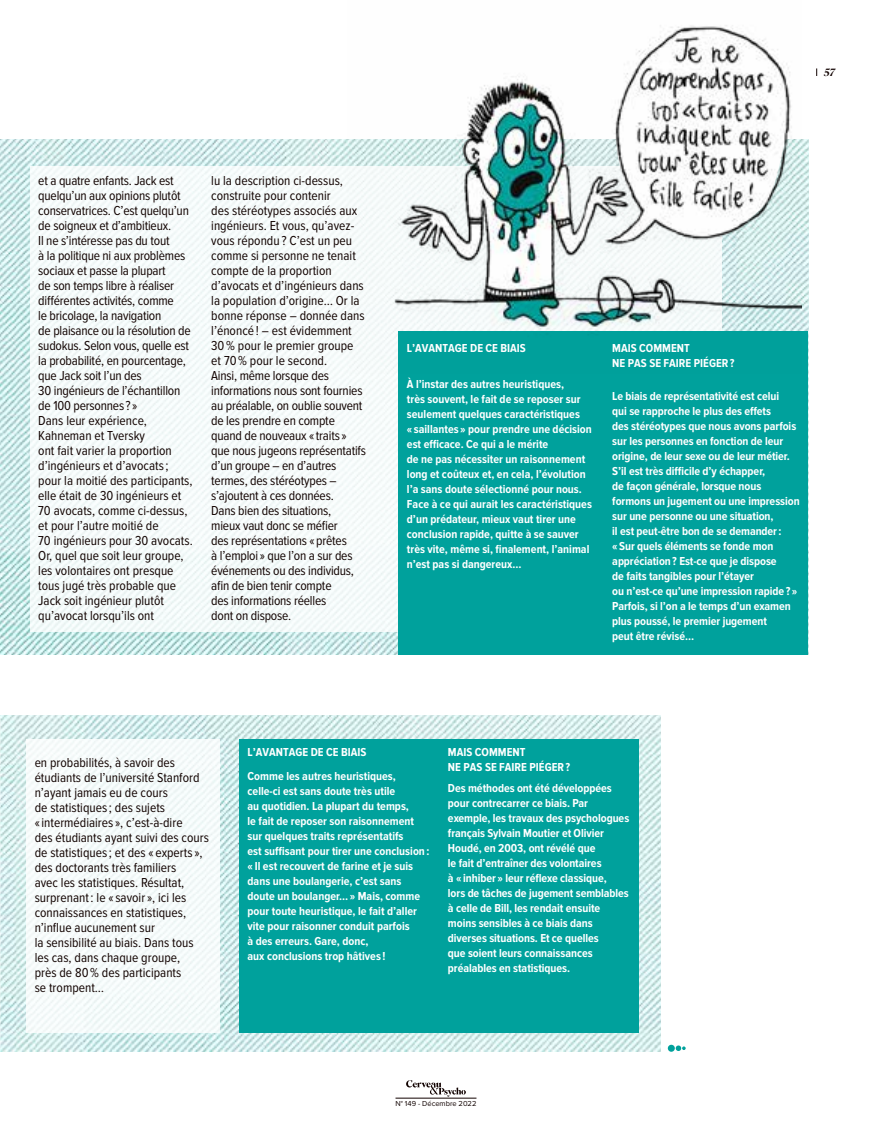
<style>
.page{position:relative;width:872px;height:1127px;background:#fff}
.page>*{position:absolute;margin:0;border:0;box-sizing:border-box;transform-origin:0 0}
.t1{font:13.5px/15px "Proxima Nova Cond";color:#110200}
.t2{font:700 12px/15px "Proxima Nova Cond";letter-spacing:-.005em;color:#fff}
.t3{font:italic 500 10.5px "Superior Title";color:#110200}
.t4{font:7.5px "Proxima Nova";color:#110200}
</style>
<div class="page">
<svg style="left:406px;top:1080px;width:60px;height:16px"></svg>
<hr style="left:395px;top:1098px;width:81px;height:1px;background:#110200">
<div style="left:668px;top:1045px;width:7px;height:7px;background:#00a19c;border-radius:50%"></div>
<svg style="left:675px;top:1045px;width:10px;height:6px"></svg>
<img style="left:0;top:140px;width:808px;height:515px">
<div style="left:30px;top:166px;width:691px;height:465px;background:#f5fbfb"></div>
<div style="left:398px;top:331px;width:410px;height:324px;background:#00a19c"></div>
<img style="left:1px;top:716px;width:659px;height:336px">
<img style="left:0;top:716px;width:1px;height:336px">
<div style="left:26px;top:739px;width:194px;height:294px;background:#f5fbfb"></div>
<div style="left:239px;top:739px;width:400px;height:294px;background:#00a19c"></div>
<img style="left:347px;top:25px;width:454px;height:343px">
<p class="t1" style="left:38px;top:174px;width:156px">et a quatre enfants. Jack est quelqu’un aux opinions plutôt conservatrices. C’est quelqu’un de soigneux et d’ambitieux.<br>Il ne s’intéresse pas du tout<br>à la politique ni aux problèmes sociaux et passe la plupart<br>de son temps libre à réaliser différentes activités, comme<br>le bricolage, la navigation<br>de plaisance ou la résolution de sudokus. Selon vous, quelle est la probabilité, en pourcentage, que Jack soit l’un des<br>30 ingénieurs de l’échantillon de 100 personnes ? »<br>Dans leur expérience,<br>Kahneman et Tversky<br>ont fait varier la proportion d’ingénieurs et d’avocats ; pour la moitié des participants, elle était de 30 ingénieurs et<br>70 avocats, comme ci-dessus, et pour l’autre moitié de<br>70 ingénieurs pour 30 avocats.<br>Or, quel que soit leur groupe, les volontaires ont presque tous jugé très probable que<br>Jack soit ingénieur plutôt qu’avocat lorsqu’ils ont</p>
<p class="t1" style="left:211px;top:174px;width:156px">lu la description ci-dessus, construite pour contenir<br>des stéréotypes associés aux ingénieurs. Et vous, qu’avez&shy;vous répondu ? C’est un peu comme si personne ne tenait compte de la proportion d’avocats et d’ingénieurs dans la population d’origine… Or la bonne réponse – donnée dans l’énoncé ! – est évidemment<br>30 % pour le premier groupe et 70 % pour le second.<br>Ainsi, même lorsque des informations nous sont fournies au préalable, on oublie souvent de les prendre en compte quand de nouveaux « traits » que nous jugeons représentatifs d’un groupe – en d’autres termes, des stéréotypes – s’ajoutent à ces données.<br>Dans bien des situations,<br>mieux vaut donc se méfier<br>des représentations « prêtes<br>à l’emploi » que l’on a sur des événements ou des individus, afin de bien tenir compte<br>des informations réelles<br>dont on dispose.</p>
<p class="t3" style="left:824px;top:66px;width:12px">57</p>
<p class="t2" style="left:407px;top:341px;width:120px">L’AVANTAGE DE CE BIAIS</p>
<p class="t2" style="left:407px;top:377px;width:186px">À l’instar des autres heuristiques,<br>très souvent, le fait de se reposer sur seulement quelques caractéristiques<br>« saillantes » pour prendre une décision est efficace. Ce qui a le mérite<br>de ne pas nécessiter un raisonnement long et coûteux et, en cela, l’évolution l’a sans doute sélectionné pour nous.<br>Face à ce qui aurait les caractéristiques d’un prédateur, mieux vaut tirer une conclusion rapide, quitte à se sauver très vite, même si, finalement, l’animal n’est pas si dangereux…</p>
<p class="t2" style="left:612px;top:341px;width:124px">MAIS COMMENT<br>NE PAS SE FAIRE PIÉGER ?</p>
<p class="t2" style="left:612px;top:389px;width:189px">Le biais de représentativité est celui<br>qui se rapproche le plus des effets<br>des stéréotypes que nous avons parfois sur les personnes en fonction de leur origine, de leur sexe ou de leur métier.<br>S’il est très difficile d’y échapper,<br>de façon générale, lorsque nous formons un jugement ou une impression sur une personne ou une situation,<br>il est peut-être bon de se demander :<br>« Sur quels éléments se fonde mon appréciation ? Est-ce que je dispose<br>de faits tangibles pour l’étayer<br>ou n’est-ce qu’une impression rapide ? » Parfois, si l’on a le temps d’un examen plus poussé, le premier jugement<br>peut être révisé…</p>
<p class="t1" style="left:35px;top:756px;width:176px">en probabilités, à savoir des étudiants de l’université Stanford n’ayant jamais eu de cours<br>de statistiques ; des sujets<br>« intermédiaires », c’est-à-dire<br>des étudiants ayant suivi des cours de statistiques ; et des « experts », des doctorants très familiers<br>avec les statistiques. Résultat, surprenant : le « savoir », ici les connaissances en statistiques, n’influe aucunement sur<br>la sensibilité au biais. Dans tous les cas, dans chaque groupe,<br>près de 80 % des participants<br>se trompent…</p>
<p class="t2" style="left:247px;top:741px;width:150px;line-height:24px">L’AVANTAGE DE CE BIAIS<br>Comme les autres heuristiques,</p>
<p class="t2" style="left:247px;top:784px;width:183px">celle-ci est sans doute très utile<br>au quotidien. La plupart du temps,<br>le fait de reposer son raisonnement sur quelques traits représentatifs<br>est suffisant pour tirer une conclusion : « Il est recouvert de farine et je suis dans une boulangerie, c’est sans doute un boulanger…» Mais, comme pour toute heuristique, le fait d’aller vite pour raisonner conduit parfois<br>à des erreurs. Gare, donc,<br>aux conclusions trop hâtives !</p>
<p class="t2" style="left:448px;top:745px;width:124px">MAIS COMMENT<br>NE PAS SE FAIRE PIÉGER ?</p>
<p class="t2" style="left:448px;top:781px;width:183px">Des méthodes ont été développées pour contrecarrer ce biais. Par exemple, les travaux des psychologues français Sylvain Moutier et Olivier Houdé, en 2003, ont révélé que<br>le fait d’entraîner des volontaires<br>à « inhiber » leur réflexe classique,<br>lors de tâches de jugement semblables à celle de Bill, les rendait ensuite moins sensibles à ce biais dans diverses situations. Et ce quelles<br>que soient leurs connaissances préalables en statistiques.</p>
<p class="t4" style="left:395px;top:1097px;width:82px">N° 149 - Décembre 2022</p>
</div>
